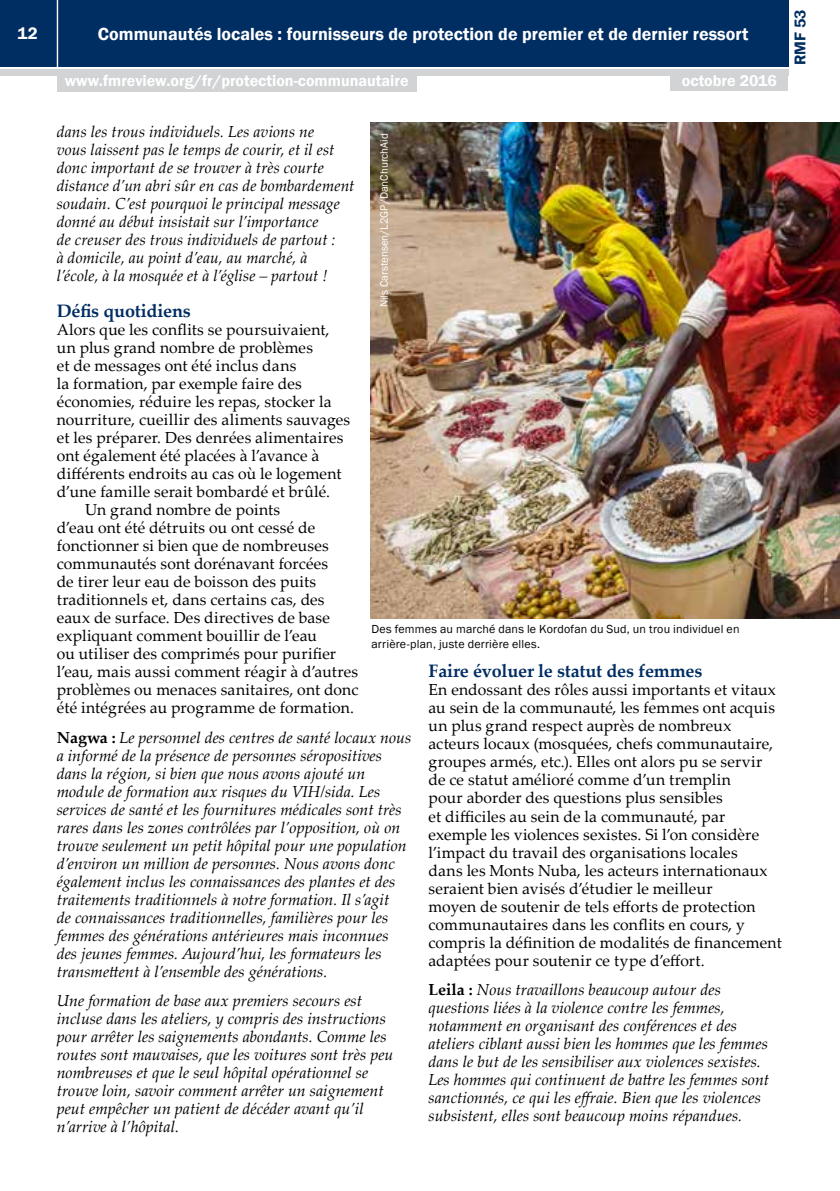
<style>
.page{position:relative;width:840px;height:1191px;background:#fff}
.page>*{position:absolute;margin:0;border:0;box-sizing:border-box;transform-origin:0 0}
.t1{font:600 18px "Franklin Gothic";color:#fff}
.t2{font:700 18px "Palatino Linotype";letter-spacing:-.01em;color:#002d62}
.t3{font:600 17px "Franklin Gothic";color:#fff}
.t4{font:italic 16px/18px "Palatino Linotype";color:#000}
.t5{font:16px/18px "Palatino Linotype";letter-spacing:.01em;color:#000}
.t6{font:600 16px "Franklin Gothic";color:#fff}
.t7{font:600 16px "Franklin Gothic";color:#002d62}
.t8{font:12px/14.4px "Franklin Gothic";letter-spacing:.015em;color:#000}
.t9{font:11px "Franklin Gothic";color:#fff}
.s1{font-weight:700;font-style:normal}
</style>
<div class="page">
<div style="left:0;top:0;width:787px;height:66px;background:#002d62"></div>
<div style="left:0;top:69px;width:787px;height:6px;background:#d1d3d4"></div>
<hr style="left:57px;top:0;width:1px;height:67px;background:#fff">
<div style="left:670px;top:73px;width:117px;height:18px;background:#d1d3d4"></div>
<div style="left:57px;top:74px;width:359px;height:18px;background:#d1d3d4"></div>
<img style="left:370px;top:122px;width:469px;height:496px">
<p class="t3" style="left:18px;top:23px;width:22px">12</p>
<p class="t1" style="left:98px;top:23px;width:651px">Communautés locales : fournisseurs de protection de premier et de dernier ressort</p>
<p class="t6" style="left:65px;top:71px;width:345px">www.fmreview.org/fr/protection-communautaire</p>
<p class="t6" style="left:681px;top:71px;width:96px">octobre 2016</p>
<p class="t7" style="left:789px;top:65px;width:57px;rotate:-90deg">RMF 53</p>
<p class="t4" style="left:57px;top:122px;width:299px">dans les trous individuels. Les avions ne<br>vous laissent pas le temps de courir, et il est donc important de se trouver à très courte distance d’un abri sûr en cas de bombardement soudain. C’est pourquoi le principal message donné au début insistait sur l’importance<br>de creuser des trous individuels de partout :<br>à domicile, au point d’eau, au marché, à<br>l’école, à la mosquée et à l’église – partout !</p>
<p class="t2" style="left:57px;top:298px;width:135px">Défis quotidiens</p>
<p class="t5" style="left:57px;top:320px;width:274px">Alors que les conflits se poursuivaient,</p>
<p class="t5" style="left:57px;top:338px;width:258px">un plus grand nombre de problèmes</p>
<p class="t5" style="left:57px;top:356px;width:241px">et de messages ont été inclus dans</p>
<p class="t5" style="left:57px;top:374px;width:246px">la formation, par exemple faire des</p>
<p class="t5" style="left:57px;top:392px;width:276px">économies, réduire les repas, stocker la</p>
<p class="t5" style="left:57px;top:410px;width:295px">nourriture, cueillir des aliments sauvages</p>
<p class="t5" style="left:57px;top:428px;width:288px">et les préparer. Des denrées alimentaires</p>
<p class="t5" style="left:57px;top:446px;width:264px">ont également été placées à l’avance à</p>
<p class="t5" style="left:57px;top:464px;width:286px">différents endroits au cas où le logement</p>
<p class="t5" style="left:57px;top:482px;width:275px">d’une famille serait bombardé et brûlé.</p>
<p class="t5" style="left:85px;top:500px;width:196px">Un grand nombre de points</p>
<p class="t5" style="left:57px;top:518px;width:260px">d’eau ont été détruits ou ont cessé de</p>
<p class="t5" style="left:57px;top:536px;width:273px">fonctionner si bien que de nombreuses</p>
<p class="t5" style="left:57px;top:554px;width:273px">communautés sont dorénavant forcées</p>
<p class="t5" style="left:57px;top:572px;width:261px">de tirer leur eau de boisson des puits</p>
<p class="t5" style="left:57px;top:590px;width:269px">traditionnels et, dans certains cas, des</p>
<p class="t5" style="left:57px;top:608px;width:275px">eaux de surface. Des directives de base</p>
<p class="t5" style="left:57px;top:626px;width:262px">expliquant comment bouillir de l’eau</p>
<p class="t5" style="left:57px;top:644px;width:281px">ou utiliser des comprimés pour purifier</p>
<p class="t5" style="left:57px;top:662px;width:303px">l’eau, mais aussi comment réagir à d’autres</p>
<p class="t5" style="left:57px;top:680px;width:303px">problèmes ou menaces sanitaires, ont donc</p>
<p class="t5" style="left:57px;top:698px;width:298px">été intégrées au programme de formation.</p>
<p class="t4" style="left:57px;top:727px;width:356px"><span class="s1">Nagwa :</span> Le personnel des centres de santé locaux nous a informé de la présence de personnes séropositives dans la région, si bien que nous avons ajouté un module de formation aux risques du VIH/sida. Les services de santé et les fournitures médicales sont très rares dans les zones contrôlées par l’opposition, où on trouve seulement un petit hôpital pour une population d’environ un million de personnes. Nous avons donc également inclus les connaissances des plantes et des traitements traditionnels à notre formation. Il s’agit<br>de connaissances traditionnelles, familières pour les femmes des générations antérieures mais inconnues des jeunes femmes. Aujourd’hui, les formateurs les transmettent à l’ensemble des générations.</p>
<p class="t4" style="left:57px;top:991px;width:338px">Une formation de base aux premiers secours est incluse dans les ateliers, y compris des instructions pour arrêter les saignements abondants. Comme les routes sont mauvaises, que les voitures sont très peu nombreuses et que le seul hôpital opérationnel se trouve loin, savoir comment arrêter un saignement peut empêcher un patient de décéder avant qu’il n’arrive à l’hôpital.</p>
<p class="t9" style="left:377px;top:307px;width:175px;rotate:-90deg">Nils Carstensen/L2GP/DanChurchAid</p>
<p class="t8" style="left:371px;top:622px;width:369px">Des femmes au marché dans le Kordofan du Sud, un trou individuel en arrière-plan, juste derrière elles.</p>
<p class="t2" style="left:428px;top:658px;width:275px">Faire évoluer le statut des femmes</p>
<p class="t5" style="left:428px;top:680px;width:354px">En endossant des rôles aussi importants et vitaux au sein de la communauté, les femmes ont acquis un plus grand respect auprès de nombreux acteurs locaux (mosquées, chefs communautaire, groupes armés, etc.). Elles ont alors pu se servir de ce statut amélioré comme d’un tremplin<br>pour aborder des questions plus sensibles<br>et difficiles au sein de la communauté, par exemple les violences sexistes. Si l’on considère l’impact du travail des organisations locales<br>dans les Monts Nuba, les acteurs internationaux seraient bien avisés d’étudier le meilleur<br>moyen de soutenir de tels efforts de protection communautaires dans les conflits en cours, y compris la définition de modalités de financement adaptées pour soutenir ce type d’effort.</p>
<p class="t4" style="left:428px;top:979px;width:342px"><span class="s1">Leila :</span> Nous travaillons beaucoup autour des questions liées à la violence contre les femmes, notamment en organisant des conférences et des ateliers ciblant aussi bien les hommes que les femmes dans le but de les sensibiliser aux violences sexistes.<br>Les hommes qui continuent de battre les femmes sont sanctionnés, ce qui les effraie. Bien que les violences subsistent, elles sont beaucoup moins répandues.</p>
</div>
